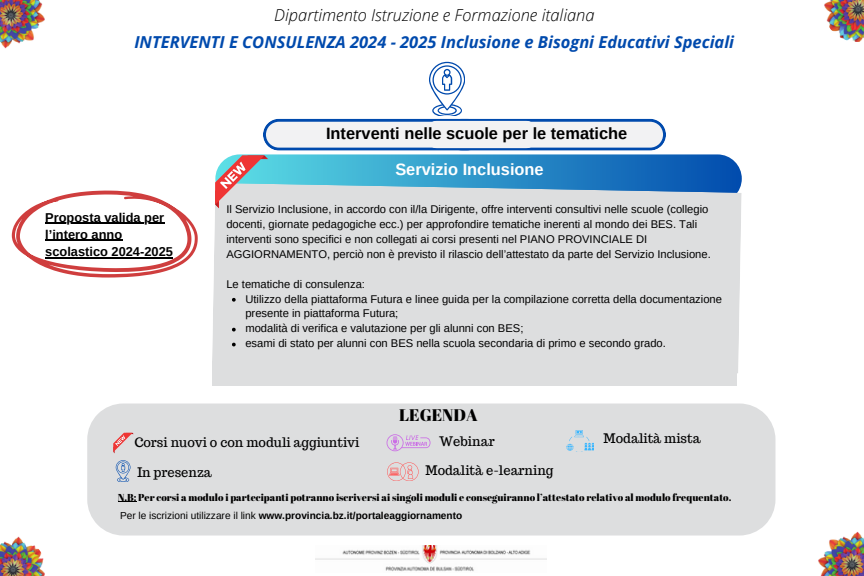
<style>
.page{position:relative;width:864px;height:576px;background:#fff}
.page>*{position:absolute;margin:0;border:0;box-sizing:border-box;transform-origin:0 0}
.t1{font:16.8px "Abril Fatface";color:#000}
.t2{font:italic 700 16.4px "Open Sans";color:#004aad}
.t3{font:italic 300 16.4px "Open Sans";color:#000}
.t4{font:700 16.4px "Arimo";color:#000}
.t5{font:700 16.4px "Arimo";color:#fff}
.t6{font:12.8px "Trocchi";color:#000}
.t7{font:700 12.8px/17.2px "Arimo";color:#000}
.t8{font:11.2px/14.8px "Arimo";color:#000}
.t9{font:10px "Abril Fatface";color:#000}
.t10{font:700 10px "Arimo";color:#000}
.s1{font-weight:400}
</style>
<div class="page">
<img style="left:0;top:0;width:45px;height:49px">
<img style="left:818px;top:531px;width:46px;height:45px">
<img style="left:824px;top:0;width:40px;height:42px">
<img style="left:316px;top:545px;width:231px;height:27px">
<div style="left:215px;top:154px;width:527px;height:49px;background:#0856b2;border-radius:24px"></div>
<div style="left:212px;top:183px;width:530px;height:191px;background:#dddedf"></div>
<svg style="left:232px;top:298px;width:4px;height:4px"></svg>
<svg style="left:232px;top:328px;width:4px;height:3px"></svg>
<svg style="left:232px;top:343px;width:4px;height:3px"></svg>
<div style="left:212px;top:361px;width:525px;height:25px;background:#dddedf"></div>
<svg style="left:215px;top:62px;width:451px;height:147px"></svg>
<div style="left:87px;top:404px;width:688px;height:132px;background:#dddedf"></div>
<svg style="left:113px;top:433px;width:20px;height:21px"></svg>
<svg style="left:116px;top:460px;width:14px;height:21px"></svg>
<svg style="left:387px;top:434px;width:43px;height:17px"></svg>
<svg style="left:387px;top:462px;width:32px;height:18px"></svg>
<svg style="left:566px;top:430px;width:27px;height:21px"></svg>
<svg style="left:118px;top:502px;width:18px;height:1px"></svg>
<img style="left:0;top:536px;width:45px;height:40px">
<svg style="left:12px;top:191px;width:186px;height:87px"></svg>
<hr style="left:45px;top:223px;width:119px;height:1px;background:#000">
<hr style="left:45px;top:240px;width:77px;height:1px;background:#000">
<hr style="left:45px;top:257px;width:128px;height:1px;background:#000">
<p class="t3" style="left:274px;top:3px;width:322px">Dipartimento Istruzione e Formazione italiana</p>
<p class="t2" style="left:134px;top:30px;width:601px">INTERVENTI E CONSULENZA 2024 - 2025 Inclusione e Bisogni Educativi Speciali</p>
<h5 class="t7" style="left:45px;top:209px;width:129px">Proposta valida per l’intero anno scolastico 2024-2025</h5>
<p class="t4" style="left:326px;top:125px;width:303px">Interventi nelle scuole per le tematiche</p>
<h2 class="t5" style="left:395px;top:160px;width:150px">Servizio Inclusione</h2>
<p class="t8" style="left:226px;top:202px;width:486px">Il Servizio Inclusione, in accordo con il/la Dirigente, offre interventi consultivi nelle scuole (collegio docenti, giornate pedagogiche ecc.) per approfondire tematiche inerenti al mondo dei BES. Tali interventi sono specifici e non collegati ai corsi presenti nel PIANO PROVINCIALE DI AGGIORNAMENTO, perciò non è previsto il rilascio dell’attestato da parte del Servizio Inclusione.</p>
<h4 class="t8" style="left:226px;top:276px;width:140px">Le tematiche di consulenza:</h4>
<p class="t8" style="left:245px;top:291px;width:478px">Utilizzo della piattaforma Futura e linee guida per la compilazione corretta della documentazione presente in piattaforma Futura;</p>
<p class="t8" style="left:245px;top:321px;width:280px">modalità di verifica e valutazione per gli alunni con BES;</p>
<p class="t8" style="left:245px;top:336px;width:422px">esami di stato per alunni con BES nella scuola secondaria di primo e secondo grado.</p>
<p class="t1" style="left:399px;top:403px;width:80px">LEGENDA</p>
<p class="t6" style="left:134px;top:434px;width:227px">Corsi nuovi o con moduli aggiuntivi</p>
<p class="t6" style="left:604px;top:430px;width:99px">Modalità mista</p>
<h6 class="t6" style="left:439px;top:433px;width:57px">Webinar</h6>
<h6 class="t6" style="left:425px;top:462px;width:129px">Modalità e-learning</h6>
<p class="t6" style="left:137px;top:464px;width:76px">In presenza</p>
<h2 class="t9" style="left:118px;top:490px;width:615px">N.B: Per corsi a modulo i partecipanti potranno iscriversi ai singoli moduli e conseguiranno l’attestato relativo al modulo frequentato.</h2>
<p class="t10" style="left:120px;top:510px;width:344px"><span class="s1">Per le iscrizioni utilizzare il link</span> www.provincia.bz.it/portaleaggiornamento</p>
</div>
